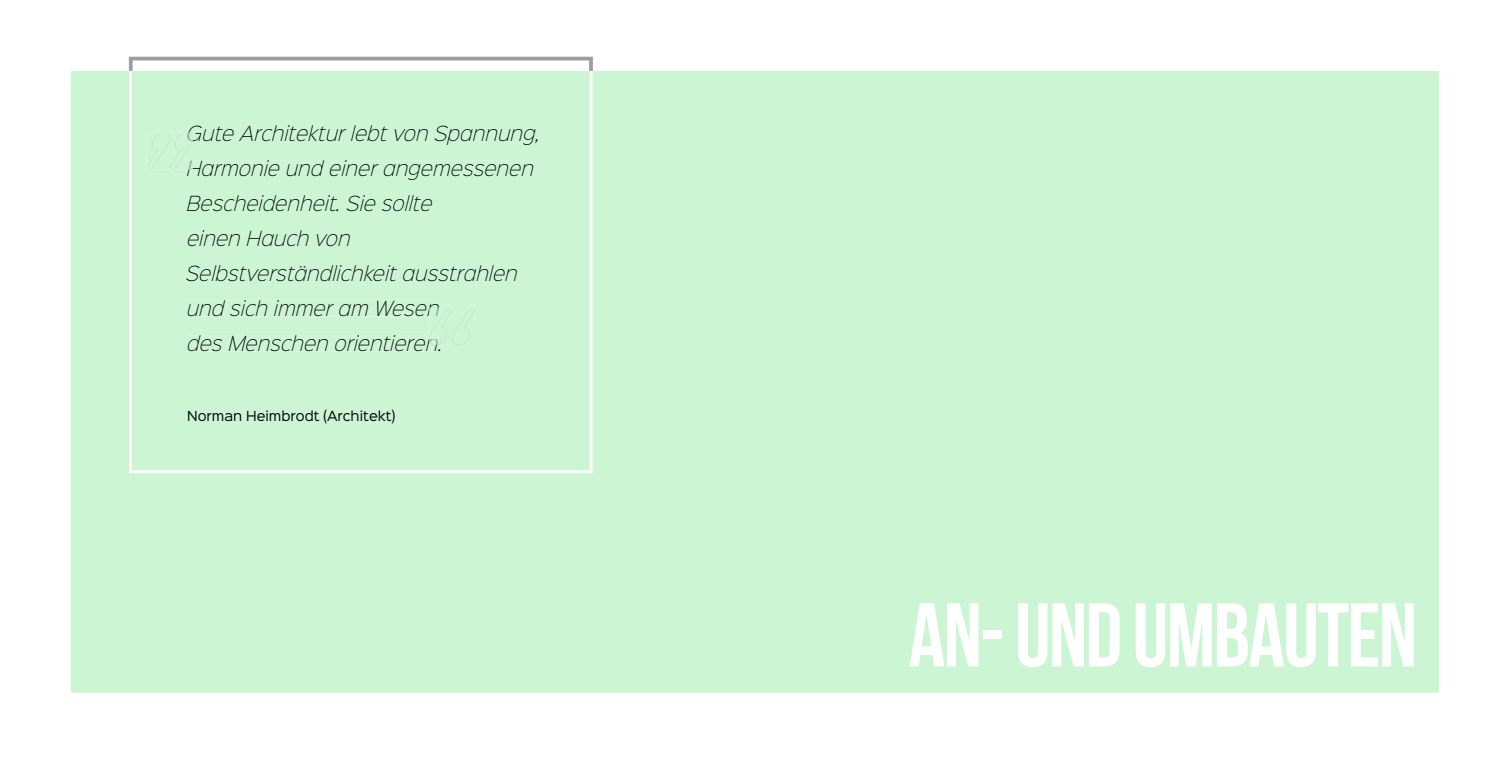
<style>
.page{position:relative;width:1510px;height:766px;background:#fff}
.page>*{position:absolute;margin:0;border:0;box-sizing:border-box;transform-origin:0 0}
.t1{font:90px "Bebas Neue";letter-spacing:-.02em;color:#fff}
.t2{font:italic 18.75px/35px "Sinkin Sans 200 X Light";color:#020307}
.t3{font:12.5px "Sinkin Sans 400";color:#020307}
</style>
<div class="page">
<div style="left:71px;top:71px;width:1368px;height:621px;background:#ccf5d4"></div>
<svg style="left:129px;top:57px;width:464px;height:14px"></svg>
<div style="left:129px;top:71px;width:464px;height:402px;background:#ccf5d4"></div>
<div style="left:147px;top:125px;width:393px;height:55px;background:#ccf5d4"></div>
<hr style="left:188px;top:133px;width:4px;height:12px;background:#ccf5d4">
<div style="left:187px;top:160px;width:5px;height:9px;background:#ccf5d4"></div>
<div style="left:188px;top:300px;width:287px;height:51px;background:#ccf5d4"></div>
<div style="left:429px;top:308px;width:11px;height:8px;background:#ccf5d4"></div>
<div style="left:429px;top:335px;width:11px;height:10px;background:#ccf5d4"></div>
<p class="t2" style="left:187px;top:114px;width:355px">Gute Architektur lebt von Spannung,<br>Harmonie und einer angemessenen</p>
<p class="t2" style="left:186px;top:184px;width:333px">Bescheidenheit. Sie sollte<br>einen Hauch von<br>Selbstverständlichkeit ausstrahlen</p>
<p class="t2" style="left:187px;top:289px;width:257px">und sich immer am Wesen des Menschen orientieren.</p>
<p class="t3" style="left:187px;top:405px;width:209px">Norman Heimbrodt (Architekt)</p>
<h1 class="t1" style="left:908px;top:585px;width:510px">AN- UND UMBAUTEN</h1>
</div>
